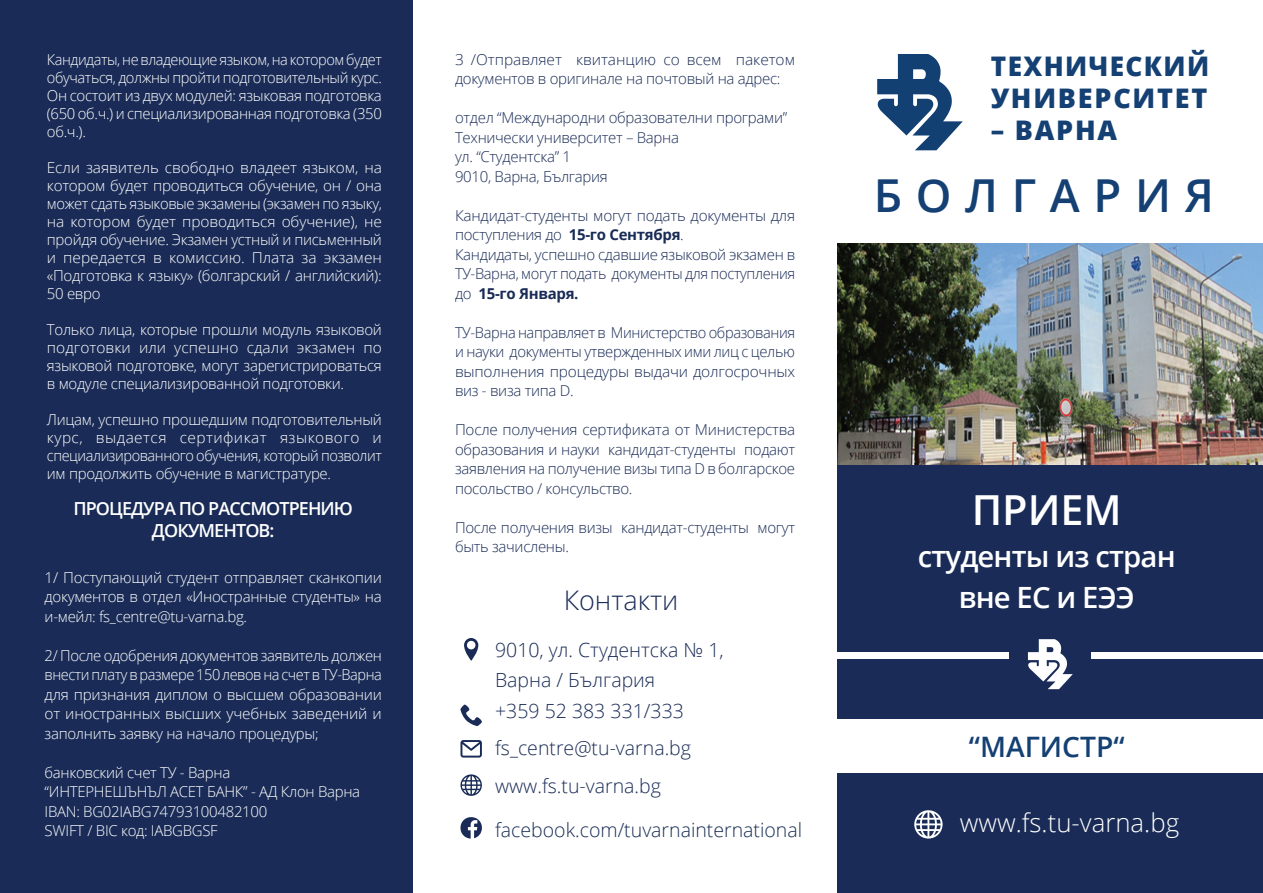
<style>
.page{position:relative;width:1263px;height:893px;background:#fff}
.page>*{position:absolute;margin:0;border:0;box-sizing:border-box;transform-origin:0 0}
.t1{font:600 45.45px "Open Sans";letter-spacing:.3em;color:#144073}
.t2{font:600 41.4px "Open Sans";color:#fff}
.t3{font:600 29.25px "Open Sans";letter-spacing:-.03em;color:#fff}
.t4{font:600 28.2px "Open Sans";color:#144073}
.t5{font:800 27px/32.4px "Open Sans";letter-spacing:.065em;color:#144073}
.t6{font:300 27px "Open Sans";color:#192b56}
.t7{font:300 25.8px "Open Sans";color:#fff}
.t8{font:300 19.5px "Open Sans";color:#192b56}
.t9{font:300 19.5px "Open Sans";color:#182d55}
.t10{font:600 18px/21.6px "Open Sans";letter-spacing:-.05em;color:#fff;text-align:center}
.t11{font:300 15px/18px "Open Sans";letter-spacing:-.02em;color:#fff;text-align:justify}
.t12{font:300 15px/19.5px "Open Sans";letter-spacing:-.02em;color:#192b56}
.s1{font-weight:700}
.s2{color:#182d55}
.s3{font-style:inherit}
</style>
<div class="page">
<div style="left:0;top:0;width:412px;height:893px;background:#192b56"></div>
<svg style="left:460px;top:774px;width:22px;height:22px"></svg>
<svg style="left:460px;top:705px;width:22px;height:21px"></svg>
<svg style="left:464px;top:638px;width:14px;height:23px"></svg>
<svg style="left:460px;top:740px;width:22px;height:18px"></svg>
<svg style="left:460px;top:817px;width:22px;height:21px"></svg>
<svg style="left:877px;top:54px;width:86px;height:96px"></svg>
<img style="left:838px;top:243px;width:425px;height:222px">
<div style="left:838px;top:465px;width:425px;height:254px;background:#192b56"></div>
<div style="left:838px;top:774px;width:425px;height:119px;background:#192b56"></div>
<svg style="left:914px;top:810px;width:28px;height:28px"></svg>
<svg style="left:1028px;top:639px;width:45px;height:50px"></svg>
<div style="left:838px;top:652px;width:171px;height:7px;background:#fff"></div>
<div style="left:1092px;top:652px;width:171px;height:7px;background:#fff"></div>
<p class="t11" style="left:47px;top:50px;width:336px">Кандидаты, не владеющие языком, на котором будет обучаться, должны пройти подготовительный курс.<br>Он состоит из двух модулей: языковая подготовка (650 об.ч.) и специализированная подготовка (350 об.ч.).</p>
<p class="t11" style="left:47px;top:158px;width:336px">Если заявитель свободно владеет языком, на котором будет проводиться обучение, он / она может сдать языковые экзамены (экзамен по языку, на котором будет проводиться обучение), не пройдя обучение. Экзамен устный и письменный и передается в комиссию. Плата за экзамен «Подготовка к языку» (болгарский / английский):<br>50 евро</p>
<p class="t11" style="left:47px;top:320px;width:337px">Только лица, которые прошли модуль языковой подготовки или успешно сдали экзамен по языковой подготовке, могут зарегистрироваться в модуле специализированной подготовки.</p>
<p class="t11" style="left:47px;top:410px;width:336px">Лицам, успешно прошедшим подготовительный курс, выдается сертификат языкового и специализированного обучения, который позволит им продолжить обучение в магистратуре.</p>
<p class="t10" style="left:73px;top:498px;width:281px">ПРОЦЕДУРА ПО РАССМОТРЕНИЮ<br>ДОКУМЕНТОВ:</p>
<p class="t11" style="left:45px;top:567px;width:339px;line-height:19.5px">1/ Поступающий студент отправляет сканкопии документов в отдел «Иностранные студенты» на и-мейл: fs_centre@tu-varna.bg.</p>
<p class="t11" style="left:45px;top:645px;width:339px;line-height:19.5px">2/ После одобрения документов заявитель должен внести плату в размере 150 левов на счет в ТУ-Варна для признания диплом о высшем образовании от иностранных высших учебных заведений и заполнить заявку на начало процедуры;</p>
<p class="t11" style="left:45px;top:763px;width:187px">банковский счет ТУ - Варна</p>
<p class="t11" style="left:45px;top:782px;width:317px">“ИНТЕРНЕШЪНЪЛ АСЕТ БАНК” - АД Клон Варна</p>
<p class="t11" style="left:45px;top:802px;width:224px">IBAN: BG02IABG74793100482100</p>
<p class="t11" style="left:45px;top:821px;width:175px">SWIFT / BIC код: IABGBGSF</p>
<p class="t12" style="left:455px;top:49px;width:342px">3 /Отправляет квитанцию со всем пакетом документов в оригинале на почтовый на адрес:</p>
<p class="t12" style="left:455px;top:108px;width:334px">отдел “Международни образователни програми”</p>
<p class="t12" style="left:455px;top:127px;width:226px">Технически университет – Варна</p>
<p class="t12" style="left:455px;top:147px;width:118px">ул. “Студентска” 1</p>
<p class="t12" style="left:455px;top:166px;width:154px">9010, Варна, България</p>
<p class="t12" style="left:455px;top:205px;width:342px">Кандидат-студенты могут подать документы для поступления до <span class="s1">15-го Сентября</span>.</p>
<p class="t12" style="left:455px;top:244px;width:342px;text-align:justify">Кандидаты, успешно сдавшие языковой экзамен в ТУ-Варна, могут подать документы для поступления до <span class="s1">15-го Января.</span></p>
<p class="t12" style="left:455px;top:322px;width:342px;text-align:justify">ТУ-Варна направляет в Министерство образования и науки документы утвержденных ими лиц с целью выполнения процедуры выдачи долгосрочных виз - виза типа D.</p>
<p class="t12" style="left:455px;top:420px;width:342px;text-align:justify">После получения сертификата от Министерства образования и науки кандидат-студенты подают заявления на получение визы типа D в болгарское посольство / консульство.</p>
<p class="t12" style="left:455px;top:517px;width:342px">После получения визы кандидат-студенты могут быть зачислены.</p>
<p class="t6" style="left:564px;top:582px;width:116px">Контакти</p>
<p class="t8" style="left:495px;top:636px;width:230px">9010, ул. Студентска № 1,</p>
<p class="t8" style="left:495px;top:666px;width:162px">Варна / България</p>
<p class="t8" style="left:495px;top:698px;width:190px">+359 52 383 331/333</p>
<p class="t8" style="left:495px;top:734px;width:197px"><span class="s2">f</span>s_centre@tu-varna.bg</p>
<p class="t8" style="left:495px;top:773px;width:167px">www.fs.tu-varna.bg</p>
<p class="t9" style="left:495px;top:816px;width:309px">facebook.com/tuvarnainternational</p>
<p class="t5" style="left:991px;top:48px;width:220px">ТЕХНИЧЕСКИЙ<br>УНИВЕРСИТЕТ</p>
<p class="t5" style="left:991px;top:113px;width:128px">– ВАРНА</p>
<p class="t1" style="left:874px;top:165px;width:342px">БОЛГАРИЯ</p>
<p class="t2" style="left:972px;top:482px;width:151px">ПРИЕМ</p>
<p class="t3" style="left:918px;top:536px;width:259px">студенты из стран</p>
<p class="t3" style="left:959px;top:577px;width:177px">вне ЕС и ЕЭЭ</p>
<p class="t4" style="left:969px;top:727px;width:157px"><span class="s3">“</span>МАГИСТР<span class="s3">“</span></p>
<p class="t7" style="left:960px;top:805px;width:221px">www.fs.tu-varna.bg</p>
</div>
